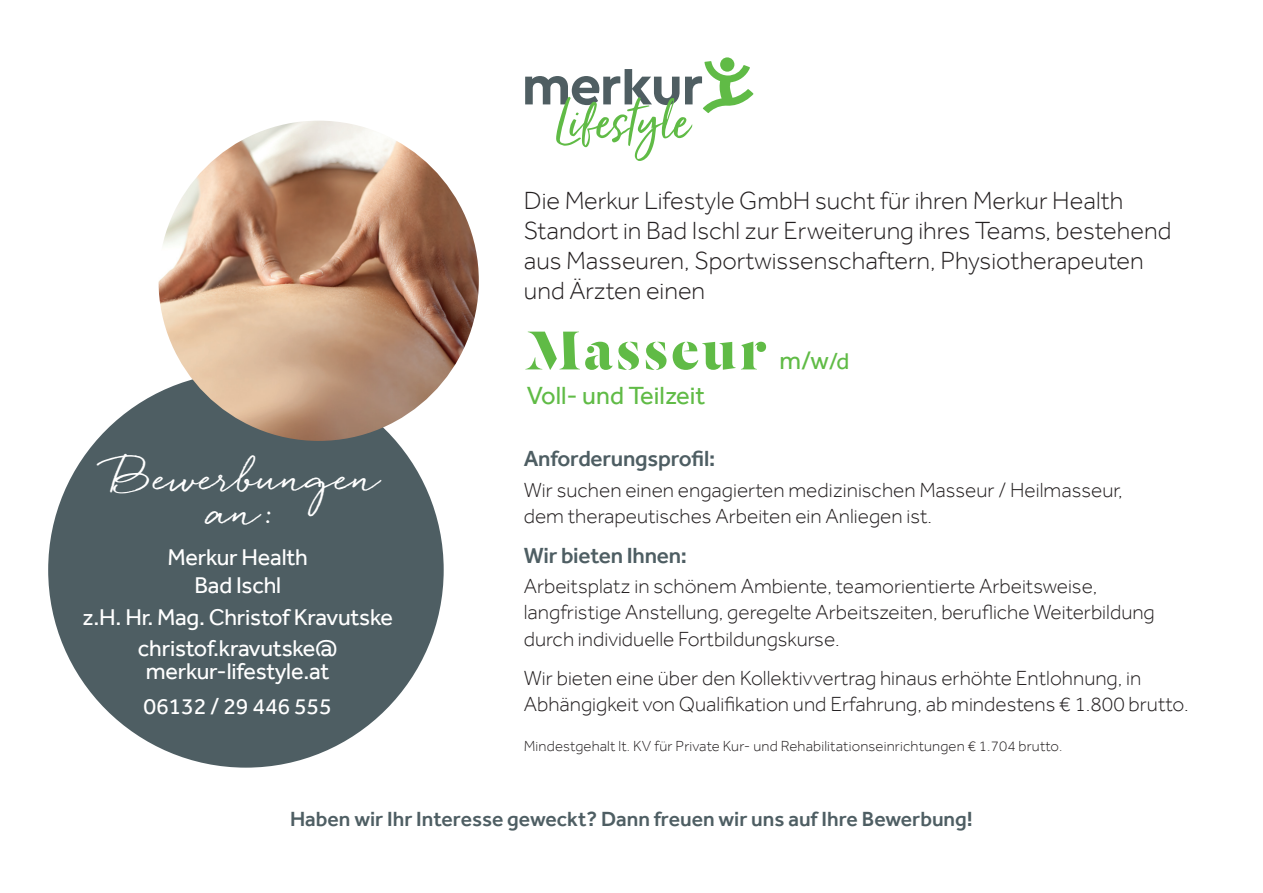
<style>
.page{position:relative;width:1263px;height:893px;background:#fff}
.page>*{position:absolute;margin:0;border:0;box-sizing:border-box;transform-origin:0 0}
.t1{font:700 60px "Dala Floda";letter-spacing:.065em;color:#60bb46}
.t2{font:700 37.5px/33.8px "Quickpen";color:#fff;text-align:center}
.t3{font:300 25.5px/30px "Effra";color:#231f20}
.t4{font:25.5px "Effra";color:#60bb46}
.t5{font:23.4px/28.5px "Effra";letter-spacing:-.01em;color:#fff;text-align:center}
.t6{font:500 22.5px "Effra";letter-spacing:-.01em;color:#4e5e63}
.t7{font:300 21px/26.2px "Effra";color:#231f20}
.t8{font:500 21px "Effra";color:#4e5e63}
.t9{font:300 15px "Effra";letter-spacing:.01em;color:#231f20}
.s1{font-size:23.4px}
</style>
<div class="page">
<div style="left:47px;top:371px;width:398px;height:398px;background:#4e5e63;border-radius:50%"></div>
<img style="left:158px;top:121px;width:321px;height:320px;border-radius:160px">
<svg style="left:720px;top:57px;width:14px;height:15px"></svg>
<svg style="left:525px;top:61px;width:228px;height:100px"></svg>
<p class="t3" style="left:524px;top:186px;width:649px">Die Merkur Lifestyle GmbH sucht für ihren Merkur Health Standort in Bad Ischl zur Erweiterung ihres Teams, bestehend aus Masseuren, Sportwissenschaftern, Physiotherapeuten und Ärzten einen</p>
<h2 class="t2" style="left:110px;top:461px;width:272px">Bewerbungen an:</h2>
<p class="t5" style="left:168px;top:542px;width:142px">Merkur Health<br>Bad Ischl</p>
<p class="t5" style="left:83px;top:601px;width:312px;line-height:31.5px">z.H. Hr. Mag. Christof Kravutske christof.kravutske@</p>
<p class="t5" style="left:144px;top:653px;width:190px;line-height:35.7px;text-align:left">merkur-lifestyle.at<br>06132 / 29 446 555</p>
<h1 class="t1" style="left:527px;top:310px;width:241px">Masseur</h1>
<p class="t4" style="left:527px;top:381px;width:180px">Voll- und Teilzeit</p>
<p class="t4" style="left:779px;top:346px;width:71px">m/w<span class="s1">/d</span></p>
<p class="t6" style="left:524px;top:445px;width:193px">Anforderungsprofil:</p>
<p class="t7" style="left:524px;top:476px;width:600px">Wir suchen einen engagierten medizinischen Masseur / Heilmasseur, dem therapeutisches Arbeiten ein Anliegen ist.</p>
<p class="t6" style="left:524px;top:542px;width:165px">Wir bieten Ihnen:</p>
<p class="t7" style="left:524px;top:573px;width:633px">Arbeitsplatz in schönem Ambiente, teamorientierte Arbeitsweise, langfristige Anstellung, geregelte Arbeitszeiten, berufliche Weiterbildung durch individuelle Fortbildungskurse.</p>
<p class="t7" style="left:524px;top:665px;width:666px">Wir bieten eine über den Kollektivvertrag hinaus erhöhte Entlohnung, in<br>Abhängigkeit von Qualifikation und Erfahrung, ab mindestens € 1.800 brutto.</p>
<p class="t9" style="left:524px;top:737px;width:540px">Mindestgehalt lt. KV für Private Kur- und Rehabilitationseinrichtungen € 1.704 brutto.</p>
<p class="t8" style="left:290px;top:806px;width:684px">Haben wir Ihr Interesse geweckt? Dann freuen wir uns auf Ihre Bewerbung!</p>
</div>
